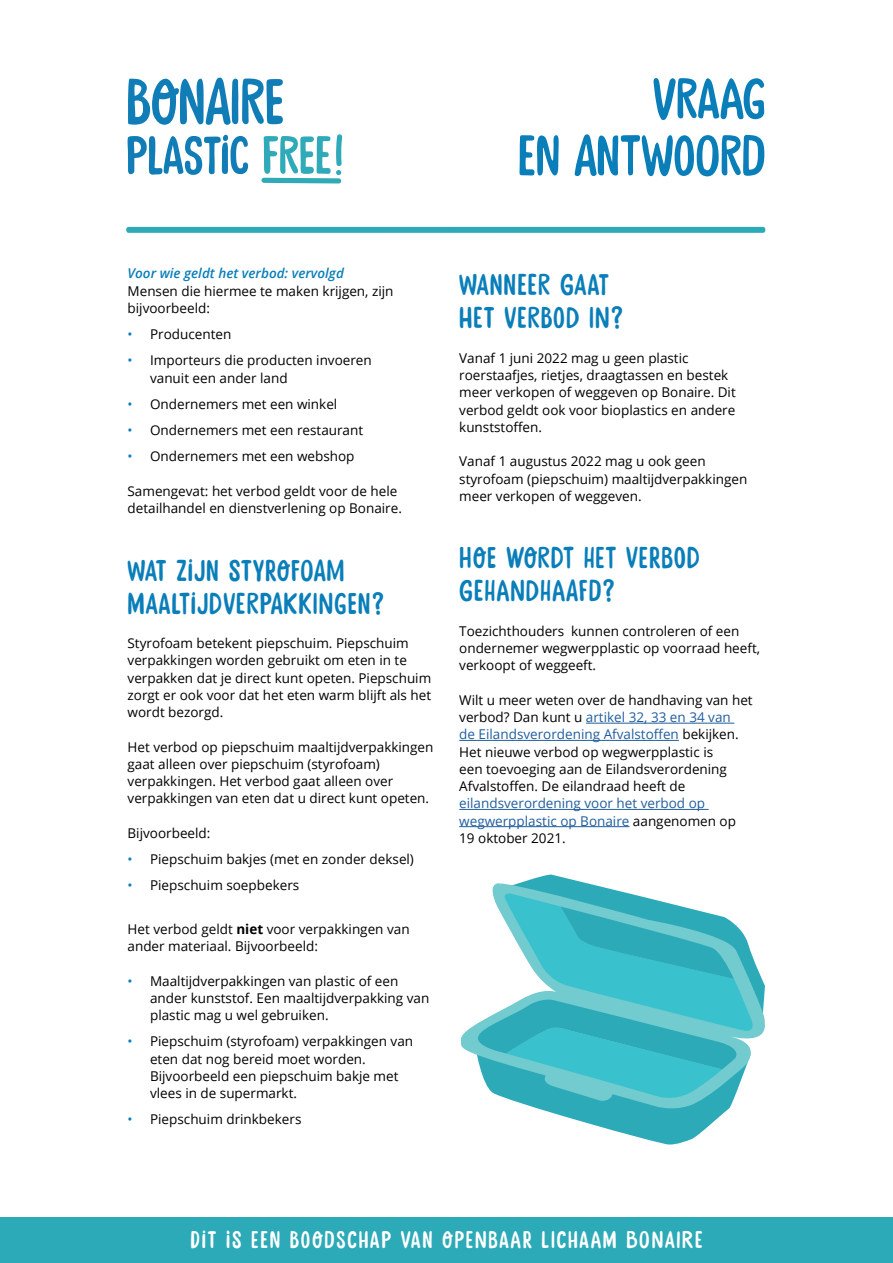
<style>
.page{position:relative;width:893px;height:1263px;background:#fff}
.page>*{position:absolute;margin:0;border:0;box-sizing:border-box;transform-origin:0 0}
.t1{font:57px/57px "Stick A Round W00 Stick A Round";color:#097eb9;text-align:right}
.t2{font:30px/33px "Stick A Round W00 Stick A Round";letter-spacing:.04em;color:#097eb9}
.t3{font:24px "Stick A Round W00 Stick A Round";letter-spacing:.08em;color:#fff}
.t4{font:13.5px/17.2px "Open Sans";color:#000}
.t5{font:13.5px/17.2px "Open Sans";color:#215e9e}
.t6{font:italic 600 13.5px "Open Sans";color:#097eb9}
.s1{color:#097eb9}
.s2{font-weight:700}
.s3{color:#215e9e}
.s4{color:#000}
</style>
<div class="page">
<svg style="left:128px;top:78px;width:155px;height:47px"></svg>
<svg style="left:128px;top:135px;width:120px;height:40px"></svg>
<svg style="left:261px;top:134px;width:81px;height:49px"></svg>
<div style="left:0;top:1217px;width:893px;height:46px;background:#2daab8"></div>
<hr style="left:586px;top:723px;width:148px;height:1px;background:#215e9e">
<hr style="left:459px;top:740px;width:220px;height:1px;background:#215e9e">
<hr style="left:459px;top:809px;width:250px;height:1px;background:#215e9e">
<hr style="left:459px;top:826px;width:170px;height:1px;background:#215e9e">
<svg style="left:126px;top:227px;width:640px;height:6px"></svg>
<svg style="left:461px;top:874px;width:304px;height:270px"></svg>
<h1 class="t1" style="left:518px;top:73px;width:249px">VRAAG<br>EN ANTWOORD</h1>
<p class="t6" style="left:128px;top:264px;width:218px">Voor wie geldt het verbod: vervolgd</p>
<p class="t4" style="left:128px;top:282px;width:267px">Mensen die hiermee te maken krijgen, zijn bijvoorbeeld:</p>
<p class="t4" style="left:128px;top:325px;width:105px"><span class="s1">•</span> Producenten</p>
<p class="t4" style="left:150px;top:351px;width:223px;text-indent:-23px"><span class="s1">•</span> Importeurs die producten invoeren vanuit een ander land</p>
<p class="t4" style="left:128px;top:395px;width:211px"><span class="s1">•</span> Ondernemers met een winkel</p>
<p class="t4" style="left:128px;top:421px;width:237px"><span class="s1">•</span> Ondernemers met een restaurant</p>
<p class="t4" style="left:128px;top:447px;width:228px"><span class="s1">•</span> Ondernemers met een webshop</p>
<p class="t4" style="left:128px;top:482px;width:276px">Samengevat: het verbod geldt voor de hele detailhandel en dienstverlening op Bonaire.</p>
<h2 class="t2" style="left:128px;top:555px;width:258px">WAT ZIJN STYROFOAM<br>MAALTIJDVERPAKKINGEN?</h2>
<p class="t4" style="left:128px;top:634px;width:305px">Styrofoam betekent piepschuim. Piepschuim verpakkingen worden gebruikt om eten in te verpakken dat je direct kunt opeten. Piepschuim zorgt er ook voor dat het eten warm blijft als het wordt bezorgd.</p>
<p class="t4" style="left:128px;top:738px;width:307px">Het verbod op piepschuim maaltijdverpakkingen gaat alleen over piepschuim (styrofoam) verpakkingen. Het verbod gaat alleen over verpakkingen van eten dat u direct kunt opeten.</p>
<p class="t4" style="left:128px;top:824px;width:84px">Bijvoorbeeld:</p>
<p class="t4" style="left:128px;top:850px;width:288px"><span class="s1">•</span> Piepschuim bakjes (met en zonder deksel)</p>
<p class="t4" style="left:128px;top:876px;width:173px"><span class="s1">•</span> Piepschuim soepbekers</p>
<p class="t4" style="left:128px;top:920px;width:284px">Het verbod geldt <span class="s2">niet</span> voor verpakkingen van ander materiaal. Bijvoorbeeld:</p>
<p class="t4" style="left:150px;top:972px;width:281px;text-indent:-23px"><span class="s1">•</span> Maaltijdverpakkingen van plastic of een ander kunststof. Een maaltijdverpakking van plastic mag u wel gebruiken.</p>
<p class="t4" style="left:150px;top:1032px;width:265px;text-indent:-23px"><span class="s1">•</span> Piepschuim (styrofoam) verpakkingen van eten dat nog bereid moet worden.<br>Bijvoorbeeld een piepschuim bakje met vlees in de supermarkt.</p>
<p class="t4" style="left:128px;top:1110px;width:175px"><span class="s1">•</span> Piepschuim drinkbekers</p>
<h2 class="t2" style="left:459px;top:270px;width:165px">WANNEER GAAT<br>HET VERBOD IN?</h2>
<p class="t4" style="left:459px;top:349px;width:278px">Vanaf 1 juni 2022 mag u geen plastic roerstaafjes, rietjes, draagtassen en bestek meer verkopen of weggeven op Bonaire. Dit verbod geldt ook voor bioplastics en andere kunststoffen.</p>
<p class="t4" style="left:459px;top:452px;width:290px">Vanaf 1 augustus 2022 mag u ook geen styrofoam (piepschuim) maaltijdverpakkingen meer verkopen of weggeven.</p>
<h2 class="t2" style="left:459px;top:543px;width:242px">HOE WORDT HET VERBOD<br>GEHANDHAAFD?</h2>
<p class="t4" style="left:459px;top:622px;width:302px">Toezichthouders kunnen controleren of een ondernemer wegwerpplastic op voorraad heeft, verkoopt of weggeeft.</p>
<p class="t4" style="left:459px;top:691px;width:295px">Wilt u meer weten over de handhaving van het verbod? Dan kunt u <span class="s3">artikel 32, 33 en 34 van<br>de Eilandsverordening Afvalstoffen</span> bekijken.<br>Het nieuwe verbod op wegwerpplastic is<br>een toevoeging aan de Eilandsverordening Afvalstoffen. De eilandraad heeft de</p>
<p class="t5" style="left:459px;top:794px;width:278px">eilandsverordening voor het verbod op wegwerpplastic op Bonaire <span class="s4">aangenomen op<br>19 oktober 2021.</span></p>
<h3 class="t3" style="left:191px;top:1226px;width:513px">DIT IS EEN BOODSCHAP VAN OPENBAAR LICHAAM BONAIRE</h3>
</div>
